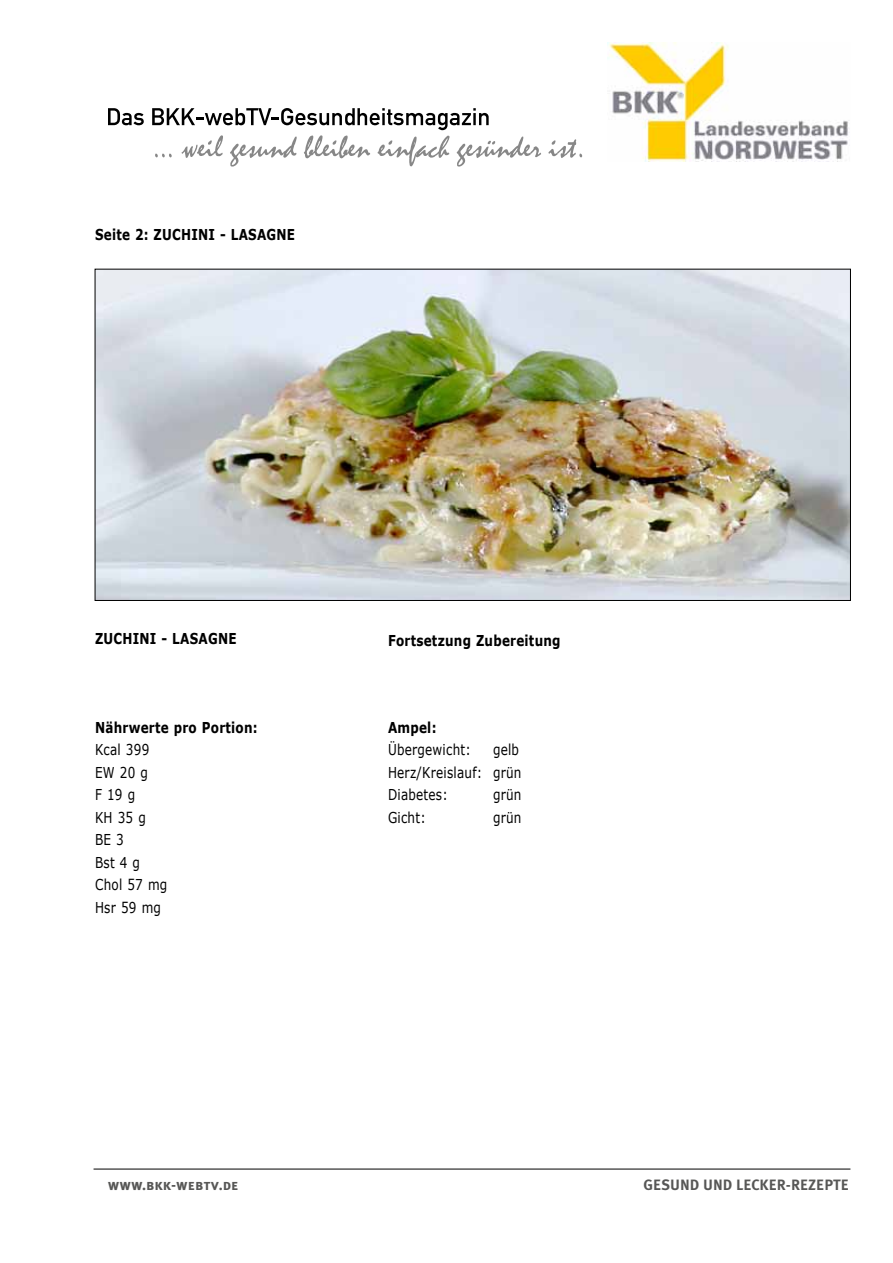
<style>
.page{position:relative;width:893px;height:1263px;background:#fff}
.page>*{position:absolute;margin:0;border:0;box-sizing:border-box;transform-origin:0 0}
.t1{font:15px/22.5px "Verdana";letter-spacing:.02em;color:#000;scale:.8 1}
.t2{font:700 15px "Verdana";letter-spacing:.02em;color:#000;scale:.8 1}
.t3{font:15px "Meta Plus Bold Caps";color:#575756}
</style>
<div class="page">
<svg style="left:548px;top:139px;width:34px;height:19px"></svg>
<svg style="left:108px;top:108px;width:36px;height:17px"></svg>
<svg style="left:152px;top:108px;width:389px;height:59px"></svg>
<hr style="left:94px;top:1169px;width:756px;height:1px;background:#000">
<img style="left:608px;top:43px;width:241px;height:118px">
<img style="left:97px;top:271px;width:752px;height:328px">
<p class="t2" style="left:95px;top:224px;width:252px">Seite 2: ZUCHINI - LASAGNE</p>
<p class="t2" style="left:95px;top:628px;width:178px">ZUCHINI - LASAGNE</p>
<p class="t2" style="left:388px;top:630px;width:217px">Fortsetzung Zubereitung</p>
<p class="t2" style="left:95px;top:716px;width:205px">Nährwerte pro Portion:</p>
<p class="t1" style="left:95px;top:739px;width:92px">Kcal 399<br>EW 20 g<br>F 19 g<br>KH 35 g<br>BE 3<br>Bst 4 g<br>Chol 57 mg<br>Hsr 59 mg</p>
<p class="t2" style="left:388px;top:716px;width:62px">Ampel:</p>
<p class="t1" style="left:388px;top:739px;width:105px">Übergewicht:</p>
<p class="t1" style="left:388px;top:739px;width:168px;text-indent:105px">gelb<br>Herz/Kreislauf: grün<br>Diabetes:</p>
<p class="t1" style="left:493px;top:784px;width:37px">grün</p>
<p class="t1" style="left:388px;top:806px;width:49px">Gicht:</p>
<p class="t1" style="left:493px;top:806px;width:37px">grün</p>
<p class="t3" style="left:108px;top:1176px;width:132px">www.bkk-webtv.de</p>
<p class="t3" style="left:643px;top:1176px;width:207px">GESUND UND LECKER-REZEPTE</p>
</div>
